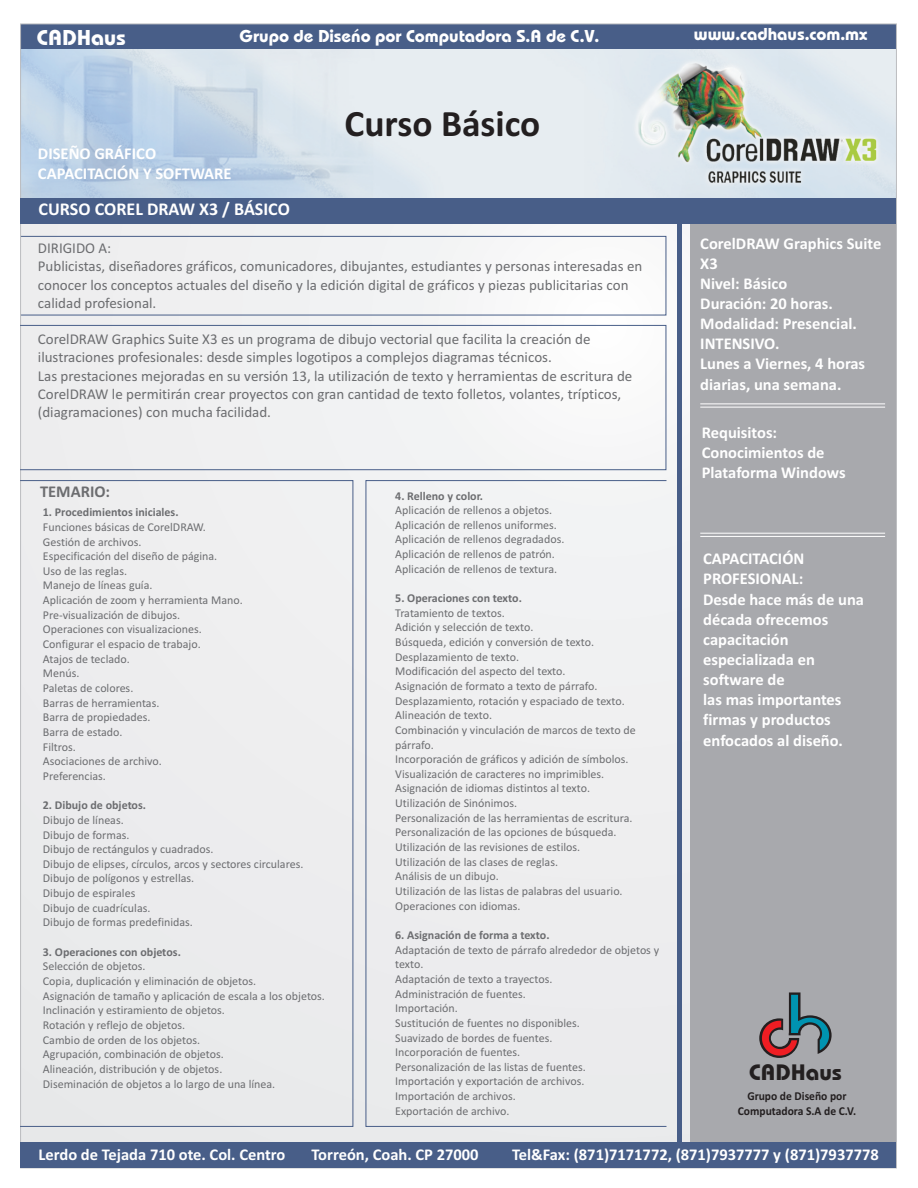
<style>
.page{position:relative;width:918px;height:1188px;background:#fff}
.page>*{position:absolute;margin:0;border:0;box-sizing:border-box;transform-origin:0 0}
.t1{font:700 37.5px "Calibri";color:#231f20}
.t2{font:700 23.4px "Bauhaus Itc TEE";color:#231f20}
.t3{font:700 22.5px "Bauhaus Itc TEE";color:#fff}
.t4{font:700 18px "Bauhaus Itc TEE";color:#fff}
.t5{font:700 18px "Calibri";color:#fff}
.t6{font:700 16.5px/20.1px "Calibri";color:#fff}
.t7{font:700 16.5px "Calibri";color:#6c6d70}
.t8{font:15px/18.3px "Calibri";color:#6c6d70}
.t9{font:700 15px/18.3px "Calibri";color:#fff}
.t10{font:700 12.15px/14.9px "Calibri";color:#231f20;text-align:center;scale:.95 1}
.t11{font:12px/14.7px "Calibri";color:#6c6d70}
.t12{font:700 12px "Calibri";color:#6c6d70}
</style>
<div class="page">
<div style="left:20px;top:224px;width:670px;height:918px;background:#eeeeef"></div>
<div style="left:20px;top:236px;width:646px;height:79px;border:1px solid #485e88"></div>
<div style="left:21px;top:24px;width:875px;height:25px;background:#485e88"></div>
<img style="left:22px;top:49px;width:873px;height:149px">
<div style="left:690px;top:224px;width:205px;height:918px;background:#a8a9ad"></div>
<hr style="left:700px;top:404px;width:185px;height:1px;background:#fff">
<hr style="left:700px;top:407px;width:185px;height:1px;background:#fff">
<svg style="left:759px;top:992px;width:73px;height:66px"></svg>
<div style="left:677px;top:224px;width:5px;height:918px;background:#485e88"></div>
<div style="left:20px;top:325px;width:646px;height:145px;border:1px solid #485e88"></div>
<hr style="left:700px;top:533px;width:185px;height:1px;background:#fff">
<hr style="left:700px;top:536px;width:185px;height:1px;background:#fff">
<div style="left:20px;top:198px;width:875px;height:26px;background:#485e88"></div>
<div style="left:20px;top:1142px;width:875px;height:26px;background:#485e88"></div>
<h3 class="t3" style="left:37px;top:28px;width:91px">CADHaus</h3>
<h3 class="t4" style="left:240px;top:28px;width:361px">Grupo de Diseño por Computadora S.A de C.V.</h3>
<h3 class="t4" style="left:694px;top:26px;width:175px">www.cadhaus.com.mx</h3>
<p class="t9" style="left:40px;top:144px;width:177px">DISEÑO GRÁFICO<br>CAPACITACIÓN Y SOFTWARE</p>
<h3 class="t6" style="left:38px;top:145px;width:195px">DISEÑO GRÁFICO<br>CAPACITACIÓN Y SOFTWARE</h3>
<h3 class="t5" style="left:39px;top:201px;width:253px">CURSO COREL DRAW X3 / BÁSICO</h3>
<h1 class="t1" style="left:345px;top:107px;width:197px">Curso Básico</h1>
<p class="t8" style="left:38px;top:240px;width:606px">DIRIGIDO A:<br>Publicistas, diseñadores gráficos, comunicadores, dibujantes, estudiantes y personas interesadas en conocer los conceptos actuales del diseño y la edición digital de gráficos y piezas publicitarias con calidad profesional.</p>
<h3 class="t6" style="left:700px;top:234px;width:183px">CorelDRAW Graphics Suite<br>X3<br>Nivel: Básico<br>Duración: 20 horas.<br>Modalidad: Presencial.<br>INTENSIVO.<br>Lunes a Viernes, 4 horas diarias, una semana.</h3>
<h3 class="t6" style="left:702px;top:423px;width:145px">Requisitos:<br>Conocimientos de<br>Plataforma Windows</h3>
<p class="t8" style="left:38px;top:331px;width:596px">CorelDRAW Graphics Suite X3 es un programa de dibujo vectorial que facilita la creación de ilustraciones profesionales: desde simples logotipos a complejos diagramas técnicos.<br>Las prestaciones mejoradas en su versión 13, la utilización de texto y herramientas de escritura de CorelDRAW le permitirán crear proyectos con gran cantidad de texto folletos, volantes, trípticos, (diagramaciones) con mucha facilidad.</p>
<h3 class="t7" style="left:40px;top:485px;width:72px">TEMARIO:</h3>
<p class="t12" style="left:395px;top:491px;width:89px">4. Relleno y color.</p>
<p class="t11" style="left:395px;top:504px;width:171px">Aplicación de rellenos a objetos.<br>Aplicación de rellenos uniformes.<br>Aplicación de rellenos degradados.<br>Aplicación de rellenos de patrón.<br>Aplicación de rellenos de textura.</p>
<p class="t12" style="left:395px;top:593px;width:128px">5. Operaciones con texto.</p>
<p class="t11" style="left:395px;top:606px;width:242px">Tratamiento de textos.<br>Adición y selección de texto.<br>Búsqueda, edición y conversión de texto.<br>Desplazamiento de texto.<br>Modificación del aspecto del texto.<br>Asignación de formato a texto de párrafo.<br>Desplazamiento, rotación y espaciado de texto.<br>Alineación de texto.<br>Combinación y vinculación de marcos de texto de párrafo.<br>Incorporación de gráficos y adición de símbolos.<br>Visualización de caracteres no imprimibles.<br>Asignación de idiomas distintos al texto.<br>Utilización de Sinónimos.<br>Personalización de las herramientas de escritura.<br>Personalización de las opciones de búsqueda.<br>Utilización de las revisiones de estilos.<br>Utilización de las clases de reglas.<br>Análisis de un dibujo.<br>Utilización de las listas de palabras del usuario.<br>Operaciones con idiomas.</p>
<p class="t12" style="left:395px;top:930px;width:156px">6. Asignación de forma a texto.</p>
<p class="t11" style="left:395px;top:943px;width:265px">Adaptación de texto de párrafo alrededor de objetos y texto.<br>Adaptación de texto a trayectos.<br>Administración de fuentes.<br>Importación.<br>Sustitución de fuentes no disponibles.<br>Suavizado de bordes de fuentes.<br>Incorporación de fuentes.<br>Personalización de las listas de fuentes.<br>Importación y exportación de archivos.<br>Importación de archivos.<br>Exportación de archivo.</p>
<p class="t12" style="left:43px;top:507px;width:137px">1. Procedimientos iniciales.</p>
<p class="t11" style="left:43px;top:521px;width:201px">Funciones básicas de CorelDRAW.<br>Gestión de archivos.<br>Especificación del diseño de página.<br>Uso de las reglas.<br>Manejo de líneas guía.<br>Aplicación de zoom y herramienta Mano.<br>Pre-visualización de dibujos.<br>Operaciones con visualizaciones.<br>Configurar el espacio de trabajo.<br>Atajos de teclado.<br>Menús.<br>Paletas de colores.<br>Barras de herramientas.<br>Barra de propiedades.<br>Barra de estado.<br>Filtros.<br>Asociaciones de archivo.<br>Preferencias.</p>
<p class="t12" style="left:43px;top:800px;width:105px">2. Dibujo de objetos.</p>
<p class="t11" style="left:43px;top:814px;width:262px">Dibujo de líneas.<br>Dibujo de formas.<br>Dibujo de rectángulos y cuadrados.<br>Dibujo de elipses, círculos, arcos y sectores circulares.<br>Dibujo de polígonos y estrellas.<br>Dibujo de espirales<br>Dibujo de cuadrículas.<br>Dibujo de formas predefinidas.</p>
<p class="t12" style="left:43px;top:947px;width:140px">3. Operaciones con objetos.</p>
<p class="t11" style="left:43px;top:960px;width:284px">Selección de objetos.<br>Copia, duplicación y eliminación de objetos.<br>Asignación de tamaño y aplicación de escala a los objetos.<br>Inclinación y estiramiento de objetos.<br>Rotación y reflejo de objetos.<br>Cambio de orden de los objetos.<br>Agrupación, combinación de objetos.<br>Alineación, distribución y de objetos.<br>Diseminación de objetos a lo largo de una línea.</p>
<h3 class="t6" style="left:703px;top:550px;width:162px">CAPACITACIÓN<br>PROFESIONAL:<br>Desde hace más de una década ofrecemos capacitación especializada en software de<br>las mas importantes firmas y productos enfocados al diseño.</h3>
<h2 class="t2" style="left:749px;top:1062px;width:94px">CADHaus</h2>
<p class="t10" style="left:738px;top:1090px;width:126px">Grupo de Diseño por<br>Computadora S.A de C.V.</p>
<h3 class="t6" style="left:39px;top:1146px;width:248px">Lerdo de Tejada 710 ote. Col. Centro</h3>
<h3 class="t6" style="left:312px;top:1146px;width:168px">Torreón, Coah. CP 27000</h3>
<h3 class="t6" style="left:512px;top:1146px;width:368px">Tel&amp;Fax: (871)7171772, (871)7937777 y (871)7937778</h3>
</div>
